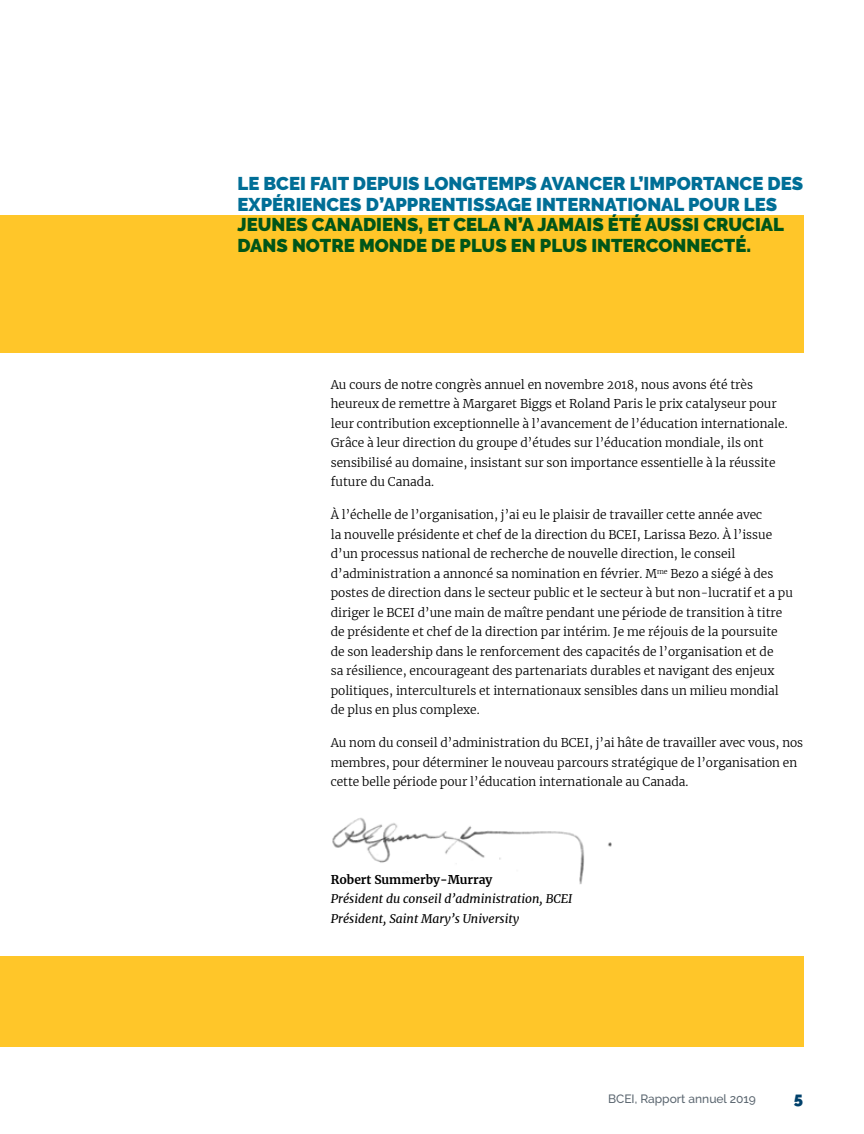
<style>
.page{position:relative;width:864px;height:1134px;background:#fff}
.page>*{position:absolute;margin:0;border:0;box-sizing:border-box;transform-origin:0 0}
.t1{font:900 18.45px/20.7px "Raleway";color:#006e96}
.t2{font:900 16.5px "Raleway";color:#00416b}
.t3{font:300 12px/19.5px "Merriweather";color:#000}
.t4{font:italic 12px/19.5px "Merriweather";color:#000}
.t5{font:500 12px "Raleway";color:#5b6670}
.t6{font:700 12px "Merriweather";color:#000}
</style>
<div class="page">
<div style="left:0;top:215px;width:803px;height:832px;background:#ffc629"></div>
<div style="left:0;top:353px;width:864px;height:603px;background:#fff"></div>
<img style="left:332px;top:818px;width:280px;height:66px">
<h1 class="t1" style="left:238px;top:173px;width:567px">LE BCEI FAIT DEPUIS LONGTEMPS AVANCER L’IMPORTANCE DES EXPÉRIENCES D’APPRENTISSAGE INTERNATIONAL POUR LES JEUNES CANADIENS, ET CELA N’A JAMAIS ÉTÉ AUSSI CRUCIAL DANS NOTRE MONDE DE PLUS EN PLUS INTERCONNECTÉ.</h1>
<p class="t3" style="left:331px;top:374px;width:458px">Au cours de notre congrès annuel en novembre 2018, nous avons été très heureux de remettre à Margaret Biggs et Roland Paris le prix catalyseur pour leur contribution exceptionnelle à l’avancement de l’éducation internationale.<br>Grâce à leur direction du groupe d’études sur l’éducation mondiale, ils ont sensibilisé au domaine, insistant sur son importance essentielle à la réussite future du Canada.</p>
<p class="t3" style="left:331px;top:505px;width:464px">À l’échelle de l’organisation, j’ai eu le plaisir de travailler cette année avec<br>la nouvelle présidente et chef de la direction du BCEI, Larissa Bezo. À l’issue d’un processus national de recherche de nouvelle direction, le conseil d’administration a annoncé sa nomination en février. M<sup>me</sup> Bezo a siégé à des postes de direction dans le secteur public et le secteur à but non-lucratif et a pu diriger le BCEI d’une main de maître pendant une période de transition à titre de présidente et chef de la direction par intérim. Je me réjouis de la poursuite de son leadership dans le renforcement des capacités de l’organisation et de<br>sa résilience, encourageant des partenariats durables et navigant des enjeux politiques, interculturels et internationaux sensibles dans un milieu mondial de plus en plus complexe.</p>
<p class="t3" style="left:331px;top:733px;width:474px">Au nom du conseil d’administration du BCEI, j’ai hâte de travailler avec vous, nos membres, pour déterminer le nouveau parcours stratégique de l’organisation en cette belle période pour l’éducation internationale au Canada.</p>
<p class="t6" style="left:331px;top:871px;width:163px">Robert Summerby-Murray</p>
<p class="t4" style="left:331px;top:889px;width:243px">Président du conseil d’administration, BCEI<br>Président, Saint Mary’s University</p>
<p class="t5" style="left:608px;top:1092px;width:149px">BCEI, Rapport annuel 2019</p>
<h2 class="t2" style="left:794px;top:1089px;width:11px">5</h2>
</div>
